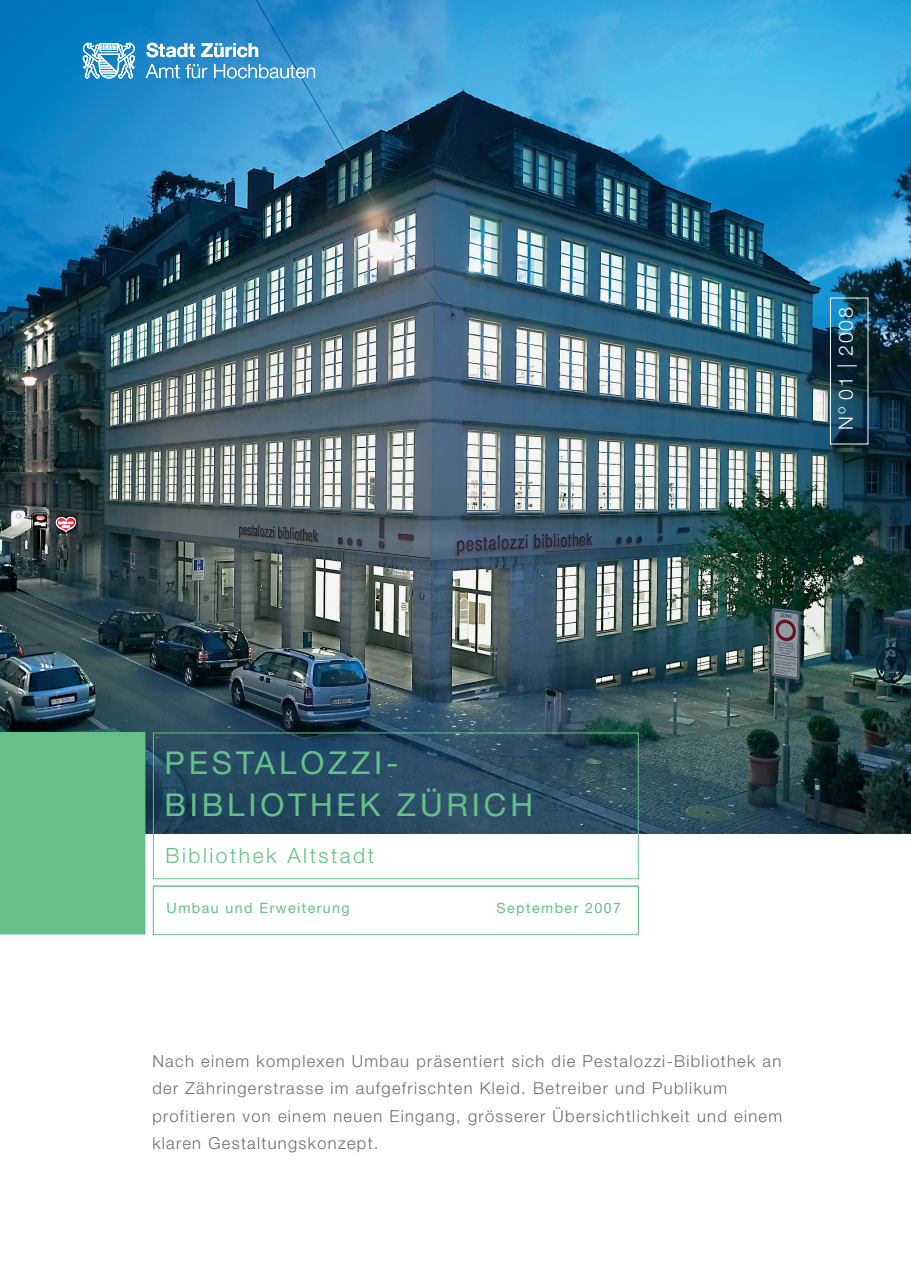
<style>
.page{position:relative;width:911px;height:1263px;background:#fff}
.page>*{position:absolute;margin:0;border:0;box-sizing:border-box;transform-origin:0 0}
.t1{font:31.5px/42px "Helvetica Neue LT";letter-spacing:.12em;color:#65c189}
.t2{font:300 21px "Helvetica Neue LT";letter-spacing:.12em;color:#65c189}
.t3{font:300 19.5px "Helvetica Neue LT";letter-spacing:.1em;color:#fff}
.t4{font:300 16.5px/27px "Helvetica Neue LT";letter-spacing:.08em;color:#6c6d70}
.t5{font:14.25px "Helvetica Neue LT";letter-spacing:.1em;color:#65c189}
</style>
<div class="page">
<img style="left:0;top:0;width:911px;height:833px">
<svg style="left:153px;top:732px;width:486px;height:147px"></svg>
<div style="left:0;top:732px;width:145px;height:202px;background:#65c189"></div>
<svg style="left:146px;top:43px;width:49px;height:14px"></svg>
<svg style="left:201px;top:43px;width:57px;height:14px"></svg>
<svg style="left:146px;top:64px;width:34px;height:14px"></svg>
<svg style="left:186px;top:64px;width:21px;height:14px"></svg>
<svg style="left:214px;top:64px;width:101px;height:14px"></svg>
<svg style="left:83px;top:43px;width:52px;height:36px"></svg>
<svg style="left:153px;top:885px;width:486px;height:50px"></svg>
<svg style="left:830px;top:298px;width:38px;height:146px"></svg>
<p class="t3" style="left:834px;top:430px;width:124px;rotate:-90deg">N<sup>o</sup> 01 | 2008</p>
<h1 class="t1" style="left:165px;top:742px;width:370px">PESTALOZZI-<br>BIBLIOTHEK ZÜRICH</h1>
<p class="t2" style="left:166px;top:843px;width:210px">Bibliothek Altstadt</p>
<p class="t5" style="left:167px;top:899px;width:55px">Projekt</p>
<p class="t5" style="left:573px;top:899px;width:49px">Datum</p>
<p class="t5" style="left:167px;top:900px;width:185px">Umbau und Erweiterung</p>
<p class="t5" style="left:496px;top:900px;width:126px">September 2007</p>
<p class="t4" style="left:152px;top:1048px;width:631px">Nach einem komplexen Umbau präsentiert sich die Pestalozzi-Bibliothek an der Zähringerstrasse im aufgefrischten Kleid. Betreiber und Publikum profitieren von einem neuen Eingang, grösserer Übersichtlichkeit und einem klaren Gestaltungskonzept.</p>
</div>
